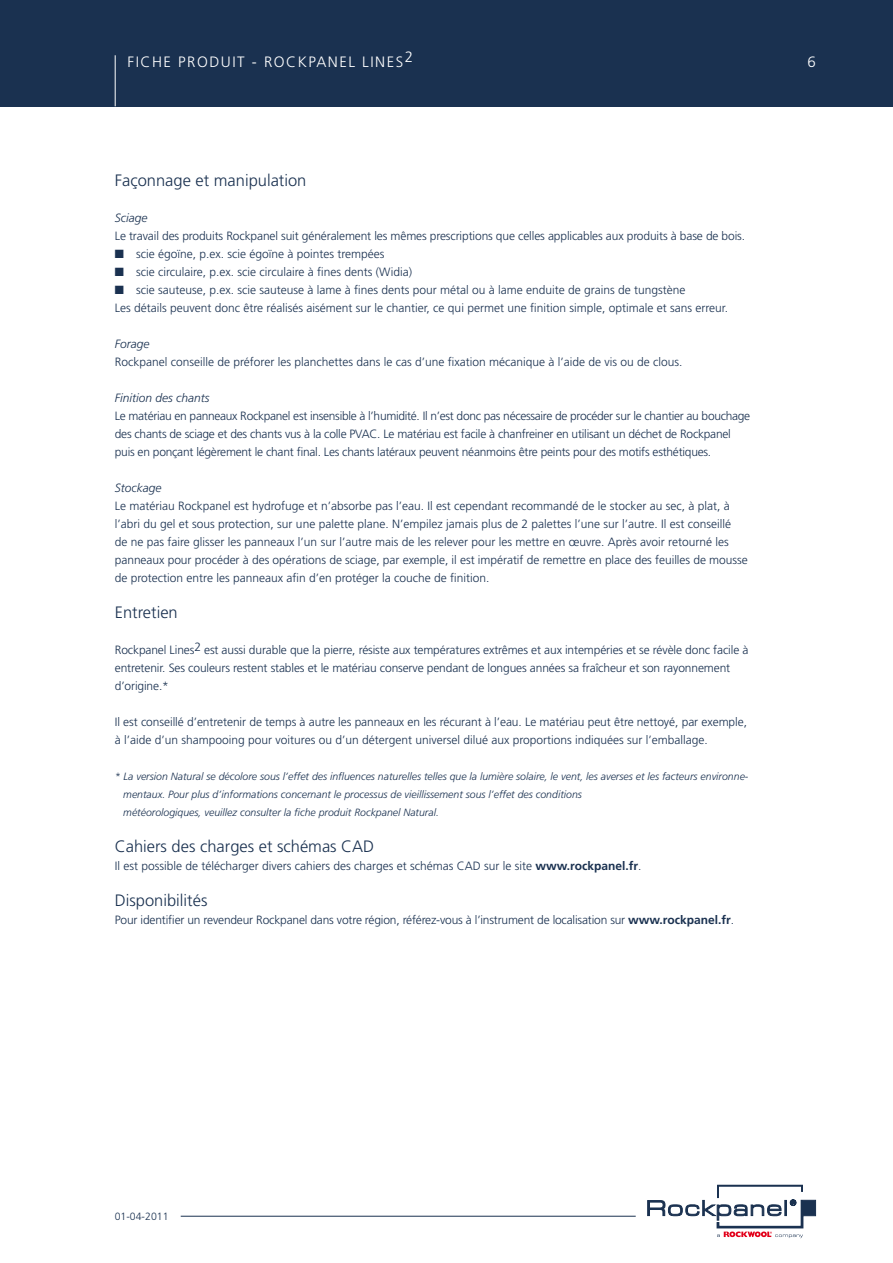
<style>
.page{position:relative;width:893px;height:1263px;background:#fff}
.page>*{position:absolute;margin:0;border:0;box-sizing:border-box;transform-origin:0 0}
.t1{font:300 16.5px "Frutiger LT Std";color:#1a3150}
.t2{font:300 15px "Frutiger LT Std";letter-spacing:.1em;color:#fff}
.t3{font:300 12px/18px "Frutiger LT Std";letter-spacing:-.005em;color:#1a3150}
.t4{font:italic 300 12px "Frutiger";color:#1a3150}
.t5{font:italic 300 10.5px/18px "Frutiger";color:#1a3150}
.t6{font:300 10.5px "Frutiger LT Std";color:#1a3150}
.s1{font-weight:700}
</style>
<div class="page">
<div style="left:0;top:0;width:893px;height:106px;background:#1a3150"></div>
<hr style="left:115px;top:55px;width:1px;height:51px;background:#fff">
<svg style="left:647px;top:1185px;width:169px;height:53px"></svg>
<hr style="left:181px;top:1216px;width:455px;height:1px;background:#1a3150">
<p class="t2" style="left:128px;top:53px;width:287px">Fic he produit - ROCKPANEL Lines2</p>
<p class="t2" style="left:807px;top:53px;width:10px">6</p>
<h1 class="t1" style="left:115px;top:171px;width:193px">Façonnage et manipulation</h1>
<p class="t4" style="left:115px;top:211px;width:34px">Sciage</p>
<p class="t3" style="left:115px;top:227px;width:632px">Le travail des produits Rockpanel suit généralement les mêmes prescriptions que celles applicables aux produits à base de bois.</p>
<p class="t3" style="left:115px;top:245px;width:271px">■ scie égoïne, p.ex. scie égoïne à pointes trempées</p>
<p class="t3" style="left:115px;top:263px;width:299px">■ scie circulaire, p.ex. scie circulaire à fines dents (Widia)</p>
<p class="t3" style="left:115px;top:281px;width:615px">■ scie sauteuse, p.ex. scie sauteuse à lame à fines dents pour métal ou à lame enduite de grains de tungstène<br>Les détails peuvent donc être réalisés aisément sur le chantier, ce qui permet une finition simple, optimale et sans erreur.</p>
<p class="t4" style="left:115px;top:337px;width:36px">Forage</p>
<p class="t3" style="left:115px;top:353px;width:569px">Rockpanel conseille de préforer les planchettes dans le cas d’une fixation mécanique à l’aide de vis ou de clous.</p>
<p class="t4" style="left:115px;top:391px;width:96px">Finition des chants</p>
<p class="t3" style="left:115px;top:407px;width:637px">Le matériau en panneaux Rockpanel est insensible à l’humidité. Il n’est donc pas nécessaire de procéder sur le chantier au bouchage des chants de sciage et des chants vus à la colle PVAC. Le matériau est facile à chanfreiner en utilisant un déchet de Rockpanel puis en ponçant légèrement le chant final. Les chants latéraux peuvent néanmoins être peints pour des motifs esthétiques.</p>
<p class="t4" style="left:115px;top:481px;width:48px">Stockage</p>
<p class="t3" style="left:115px;top:497px;width:634px">Le matériau Rockpanel est hydrofuge et n’absorbe pas l’eau. Il est cependant recommandé de le stocker au sec, à plat, à l’abri du gel et sous protection, sur une palette plane. N’empilez jamais plus de 2 palettes l’une sur l’autre. Il est conseillé<br>de ne pas faire glisser les panneaux l’un sur l’autre mais de les relever pour les mettre en œuvre. Après avoir retourné les panneaux pour procéder à des opérations de sciage, par exemple, il est impératif de remettre en place des feuilles de mousse de protection entre les panneaux afin d’en protéger la couche de finition.</p>
<h1 class="t1" style="left:115px;top:603px;width:64px">Entretien</h1>
<p class="t3" style="left:115px;top:641px;width:635px">Rockpanel Lines2 est aussi durable que la pierre, résiste aux températures extrêmes et aux intempéries et se révèle donc facile à entretenir. Ses couleurs restent stables et le matériau conserve pendant de longues années sa fraîcheur et son rayonnement d’origine.*</p>
<p class="t3" style="left:115px;top:713px;width:634px">Il est conseillé d’entretenir de temps à autre les panneaux en les récurant à l’eau. Le matériau peut être nettoyé, par exemple, à l’aide d’un shampooing pour voitures ou d’un détergent universel dilué aux proportions indiquées sur l’emballage.</p>
<p class="t5" style="left:123px;top:767px;width:627px;text-indent:-9px">* La version Natural se décolore sous l’effet des influences naturelles telles que la lumière solaire, le vent, les averses et les facteurs environne&shy;mentaux. Pour plus d’informations concernant le processus de vieillissement sous l’effet des conditions<br>météorologiques, veuillez consulter la fiche produit Rockpanel Natural.</p>
<h1 class="t1" style="left:115px;top:837px;width:261px">Cahiers des charges et schémas CAD</h1>
<p class="t3" style="left:115px;top:857px;width:528px">Il est possible de télécharger divers cahiers des charges et schémas CAD sur le site <span class="s1">www.rockpanel.fr</span>.</p>
<h1 class="t1" style="left:115px;top:891px;width:94px">Disponibilités</h1>
<p class="t3" style="left:115px;top:911px;width:621px">Pour identifier un revendeur Rockpanel dans votre région, référez-vous à l’instrument de localisation sur <span class="s1">www.rockpanel.fr</span>.</p>
<p class="t6" style="left:115px;top:1210px;width:55px">01-04-2011</p>
</div>
